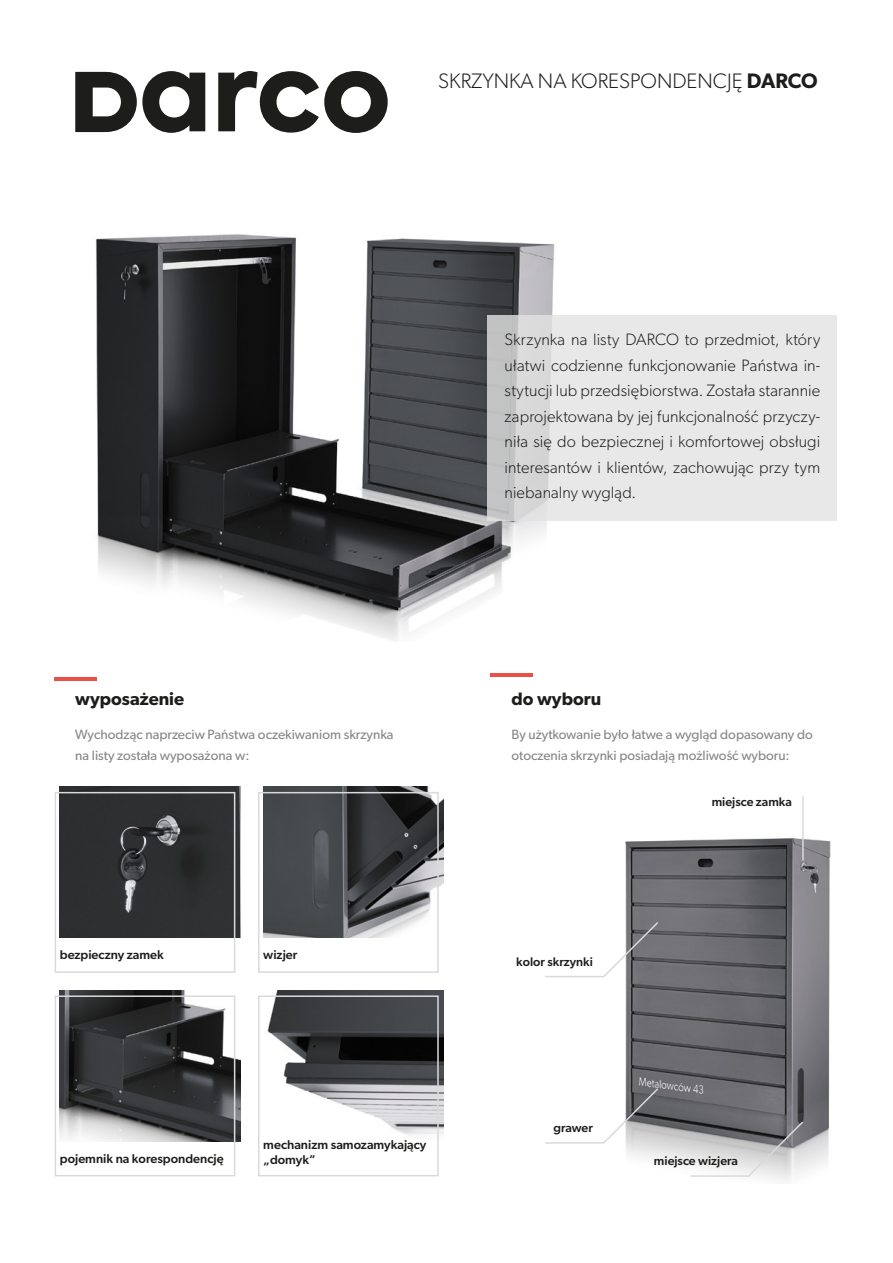
<style>
.page{position:relative;width:893px;height:1263px;background:#fff}
.page>*{position:absolute;margin:0;border:0;box-sizing:border-box;transform-origin:0 0}
.t1{font:300 21px "Gibson";color:#1d1d1b}
.t2{font:600 18px "Gibson";color:#1d1d1b}
.t3{font:300 16.5px/25.5px "Gibson";letter-spacing:.01em;color:#1d1d1b;text-align:justify}
.t4{font:13.5px/21px "Gibson";color:#878787}
.t5{font:500 12.75px/15.3px "Gibson";color:#1d1d1b}
.t6{font:500 12.45px "Gibson";color:#1d1d1b}
.s1{font-weight:600}
</style>
<div class="page">
<img style="left:96px;top:234px;width:459px;height:407px">
<svg style="left:218px;top:71px;width:170px;height:62px"></svg>
<svg style="left:75px;top:71px;width:130px;height:62px"></svg>
<img style="left:60px;top:787px;width:181px;height:151px">
<img style="left:263px;top:787px;width:181px;height:151px">
<img style="left:60px;top:990px;width:181px;height:151px">
<img style="left:267px;top:990px;width:177px;height:146px">
<div style="left:258px;top:792px;width:181px;height:181px;border:2px solid #dadada"></div>
<div style="left:258px;top:995px;width:181px;height:181px;border:2px solid #dadada"></div>
<div style="left:55px;top:792px;width:180px;height:181px;border:2px solid #dadada"></div>
<div style="left:55px;top:995px;width:180px;height:181px;border:2px solid #dadada"></div>
<svg style="left:488px;top:315px;width:349px;height:206px;background:#e3e3e3"></svg>
<hr style="left:54px;top:677px;width:43px;height:4px;background:#ea5045">
<hr style="left:490px;top:673px;width:43px;height:4px;background:#ea5045">
<img style="left:625px;top:838px;width:206px;height:343px">
<svg style="left:545px;top:1087px;width:115px;height:57px"></svg>
<svg style="left:545px;top:920px;width:115px;height:58px"></svg>
<svg style="left:689px;top:1120px;width:116px;height:57px;background:#b1b1b3"></svg>
<hr style="left:802px;top:796px;width:2px;height:64px;background:#dadada">
<p class="t1" style="left:438px;top:68px;width:381px">SKRZYNKA NA KORESPONDENCJĘ <span class="s1">DARCO</span></p>
<p class="t2" style="left:75px;top:688px;width:110px">wyposażenie</p>
<p class="t4" style="left:75px;top:723px;width:320px">Wychodząc naprzeciw Państwa oczekiwaniom skrzynka na listy została wyposażona w:</p>
<p class="t5" style="left:60px;top:947px;width:105px">bezpieczny zamek</p>
<p class="t5" style="left:263px;top:947px;width:36px">wizjer</p>
<p class="t5" style="left:60px;top:1151px;width:165px">pojemnik na korespondencję</p>
<p class="t5" style="left:263px;top:1136px;width:165px">mechanizm samozamykający „domyk”</p>
<p class="t3" style="left:505px;top:327px;width:317px">Skrzynka na listy DARCO to przedmiot, który ułatwi codzienne funkcjonowanie Państwa in&shy;stytucji lub przedsiębiorstwa. Została starannie zaprojektowana by jej funkcjonalność przyczy&shy;niła się do bezpiecznej i komfortowej obsługi interesantów i klientów, zachowując przy tym niebanalny wygląd.</p>
<p class="t2" style="left:512px;top:688px;width:91px">do wyboru</p>
<p class="t4" style="left:512px;top:723px;width:303px">By użytkowanie było łatwe a wygląd dopasowany do otoczenia skrzynki posiadają możliwość wyboru:</p>
<p class="t6" style="left:516px;top:954px;width:78px">kolor skrzynki</p>
<p class="t6" style="left:712px;top:794px;width:82px">miejsce zamka</p>
<p class="t6" style="left:553px;top:1120px;width:41px">grawer</p>
<p class="t6" style="left:654px;top:1153px;width:85px">miejsce wizjera</p>
</div>
